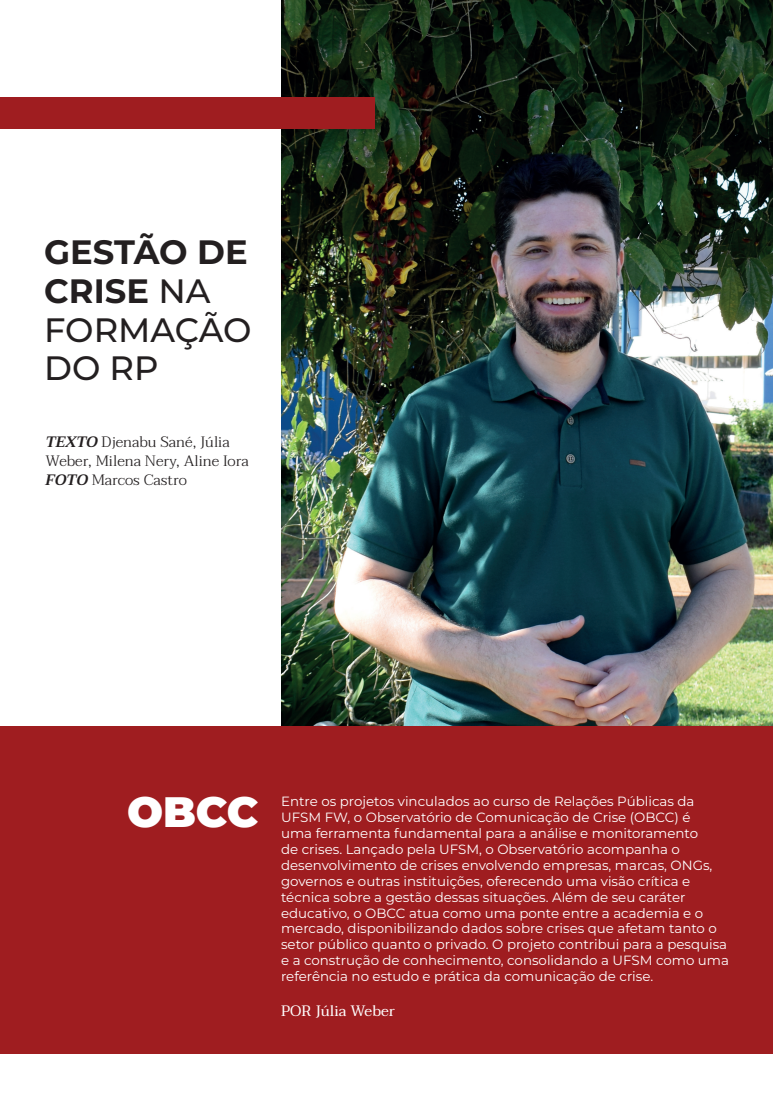
<style>
.page{position:relative;width:773px;height:1099px;background:#fff}
.page>*{position:absolute;margin:0;border:0;box-sizing:border-box;transform-origin:0 0}
.t1{font:900 42.5px "Montserrat";color:#fff}
.t2{font:500 33.75px/38.8px "Montserrat";color:#231f20}
.t3{font:300 15px/18.8px "Taviraj";color:#231f20}
.t4{font:15px "Taviraj";color:#fff}
.t5{font:13.38px/15.9px "Montserrat";color:#fff}
.s1{font-weight:700}
.s2{font-weight:600;font-style:italic}
</style>
<div class="page">
<img style="left:281px;top:0;width:491px;height:725px">
<div style="left:0;top:97px;width:374px;height:32px;background:#9f1d20"></div>
<div style="left:0;top:725px;width:772px;height:328px;background:#9f1d20"></div>
<h2 class="t2" style="left:44px;top:232px;width:209px"><span class="s1">GESTÃO DE<br>CRISE</span> NA<br>FORMAÇÃO<br>DO RP</h2>
<p class="t3" style="left:46px;top:433px;width:204px"><span class="s2">TEXTO</span> Djenabu Sané, Júlia<br>Weber, Milena Nery, Aline Iora<br><span class="s2">FOTO</span> Marcos Castro</p>
<h1 class="t1" style="left:127px;top:783px;width:133px">OBCC</h1>
<p class="t5" style="left:281px;top:793px;width:449px">Entre os projetos vinculados ao curso de Relações Públicas da UFSM FW, o Observatório de Comunicação de Crise (OBCC) é<br>uma ferramenta fundamental para a análise e monitoramento<br>de crises. Lançado pela UFSM, o Observatório acompanha o desenvolvimento de crises envolvendo empresas, marcas, ONGs, governos e outras instituições, oferecendo uma visão crítica e técnica sobre a gestão dessas situações. Além de seu caráter educativo, o OBCC atua como uma ponte entre a academia e o mercado, disponibilizando dados sobre crises que afetam tanto o setor público quanto o privado. O projeto contribui para a pesquisa e a construção de conhecimento, consolidando a UFSM como uma referência no estudo e prática da comunicação de crise.</p>
<p class="t4" style="left:281px;top:999px;width:115px">POR Júlia Weber</p>
</div>
